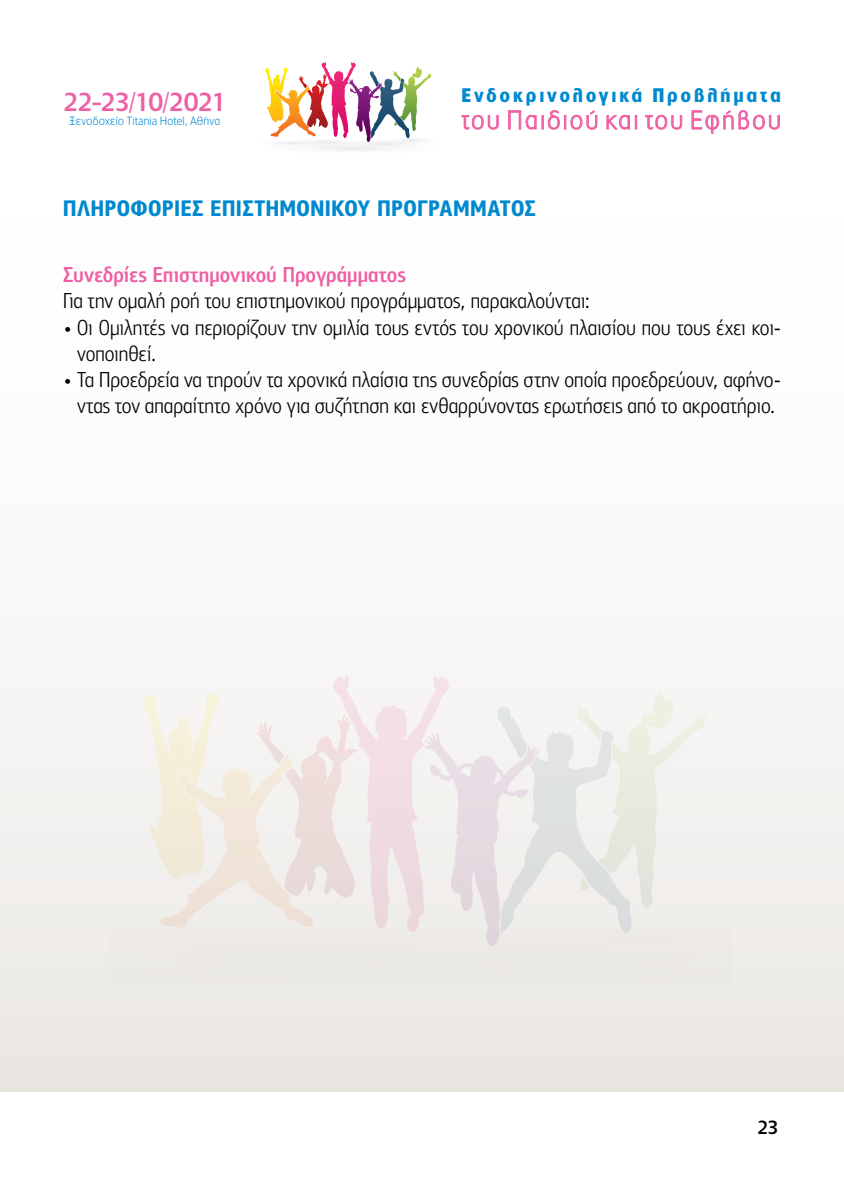
<style>
.page{position:relative;width:844px;height:1191px;background:#fff}
.page>*{position:absolute;margin:0;border:0;box-sizing:border-box;transform-origin:0 0}
.t1{font:300 24.85px "PF Lounge";letter-spacing:.11em;color:#ee5fa3}
.t2{font:500 24.68px "PF Lounge";letter-spacing:-.025em;color:#ee5fa3}
.t3{font:300 21.88px "PF Bulletin Sans Pro";color:#000}
.t4{font:700 18.38px "PF Lounge";letter-spacing:.17em;color:#0089cf}
.t5{font:500 18.03px "PF Lounge";color:#000}
.t6{font:300 11.38px "PF Lounge";letter-spacing:.03em;color:#0089cf}
</style>
<div class="page">
<div style="left:0;top:0;width:843px;height:1091px;background:linear-gradient(to bottom,#fff,#edeae7)"></div>
<svg style="left:461px;top:115px;width:38px;height:33px"></svg>
<svg style="left:508px;top:104px;width:89px;height:26px"></svg>
<svg style="left:606px;top:114px;width:24px;height:16px"></svg>
<div style="left:634px;top:115px;width:3px;height:14px;border:1px solid #ee5fa3"></div>
<svg style="left:644px;top:115px;width:38px;height:33px"></svg>
<svg style="left:691px;top:110px;width:89px;height:24px"></svg>
<img style="left:256px;top:138px;width:182px;height:14px">
<svg style="left:265px;top:62px;width:167px;height:81px"></svg>
<div style="left:112px;top:930px;width:615px;height:51px;background:#ebe9e4"></div>
<svg style="left:142px;top:674px;width:565px;height:274px"></svg>
<svg style="left:64px;top:266px;width:82px;height:20px"></svg>
<svg style="left:154px;top:266px;width:122px;height:20px"></svg>
<svg style="left:284px;top:266px;width:121px;height:20px"></svg>
<svg style="left:64px;top:292px;width:101px;height:47px"></svg>
<svg style="left:171px;top:292px;width:463px;height:47px"></svg>
<svg style="left:642px;top:324px;width:27px;height:11px"></svg>
<svg style="left:676px;top:324px;width:33px;height:11px"></svg>
<svg style="left:717px;top:318px;width:27px;height:17px"></svg>
<svg style="left:752px;top:324px;width:27px;height:11px"></svg>
<svg style="left:77px;top:345px;width:78px;height:16px"></svg>
<svg style="left:78px;top:372px;width:15px;height:15px"></svg>
<svg style="left:100px;top:371px;width:78px;height:20px"></svg>
<svg style="left:184px;top:376px;width:17px;height:11px"></svg>
<svg style="left:207px;top:371px;width:75px;height:20px"></svg>
<svg style="left:288px;top:371px;width:58px;height:20px"></svg>
<svg style="left:353px;top:371px;width:54px;height:16px"></svg>
<svg style="left:413px;top:376px;width:23px;height:11px"></svg>
<svg style="left:442px;top:371px;width:76px;height:20px"></svg>
<svg style="left:524px;top:376px;width:35px;height:11px"></svg>
<svg style="left:565px;top:371px;width:41px;height:16px"></svg>
<svg style="left:612px;top:371px;width:104px;height:20px"></svg>
<svg style="left:724px;top:371px;width:55px;height:20px"></svg>
<svg style="left:77px;top:397px;width:204px;height:21px"></svg>
<svg style="left:287px;top:402px;width:22px;height:16px"></svg>
<svg style="left:315px;top:397px;width:73px;height:20px"></svg>
<svg style="left:395px;top:402px;width:19px;height:12px"></svg>
<svg style="left:422px;top:397px;width:116px;height:21px"></svg>
<svg style="left:544px;top:397px;width:78px;height:21px"></svg>
<svg style="left:628px;top:397px;width:27px;height:17px"></svg>
<svg style="left:661px;top:402px;width:15px;height:12px"></svg>
<svg style="left:683px;top:397px;width:90px;height:21px"></svg>
<svg style="left:64px;top:200px;width:139px;height:16px"></svg>
<svg style="left:211px;top:200px;width:159px;height:16px"></svg>
<svg style="left:378px;top:200px;width:157px;height:16px"></svg>
<h2 class="t2" style="left:63px;top:88px;width:164px">22-23/10/2021</h2>
<p class="t6" style="left:70px;top:114px;width:152px">Ξενοδοχείο Titania Hotel, Αθήνα</p>
<h3 class="t3" style="left:63px;top:315px;width:11px">•</h3>
<h3 class="t3" style="left:63px;top:367px;width:11px">•</h3>
<h3 class="t4" style="left:461px;top:84px;width:321px">Ενδοκρινολογικά Προβλήματα</h3>
<h1 class="t1" style="left:461px;top:106px;width:321px">του Παιδιού και του Εφήβου</h1>
<h3 class="t5" style="left:757px;top:1116px;width:22px">23</h3>
</div>
